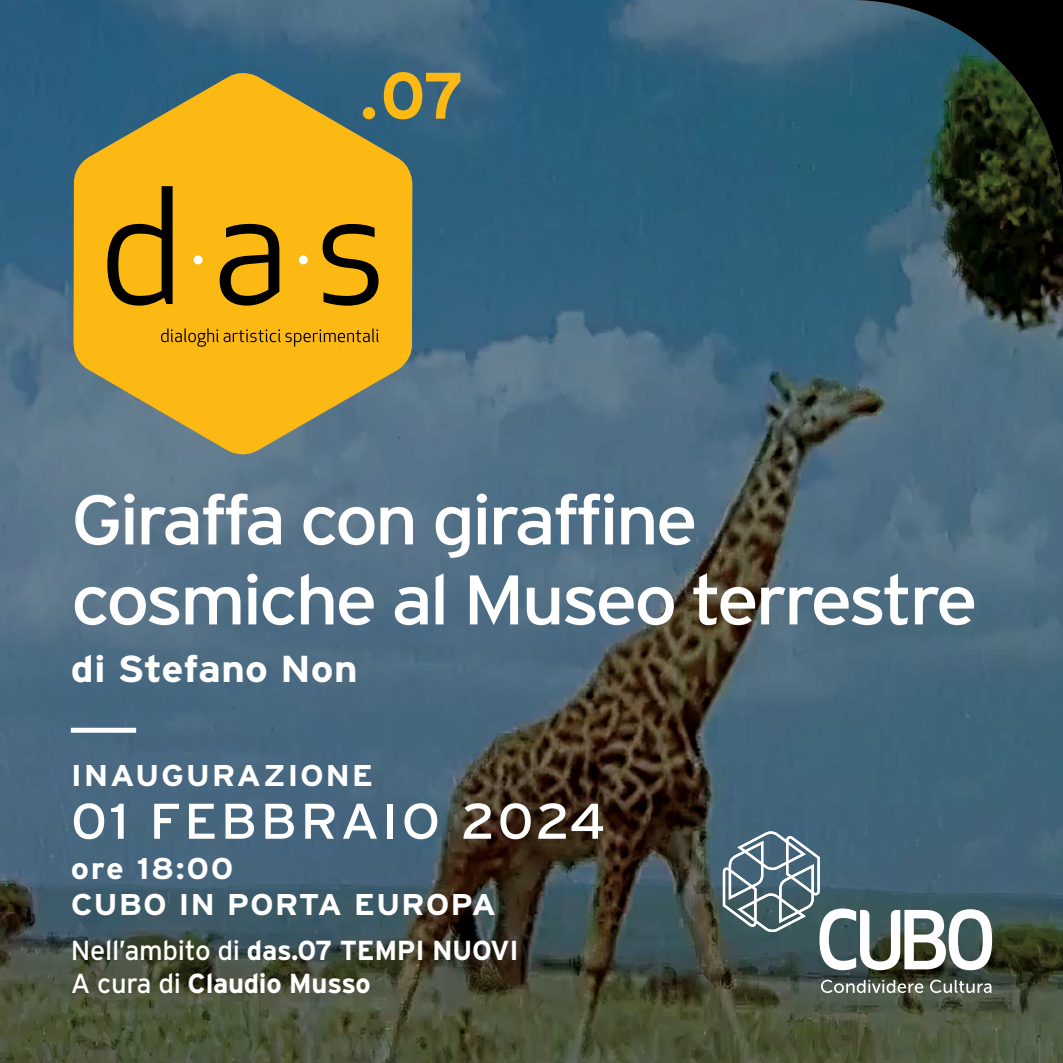
<style>
.page{position:relative;width:1063px;height:1063px;background:#fff}
.page>*{position:absolute;margin:0;border:0;box-sizing:border-box;transform-origin:0 0}
.t1{font:70px/80px "Interstate";letter-spacing:-.05em;color:#fff;scale:1.1 1}
.t2{font:700 65.5px "Interstate";color:#fdb913}
.t3{font:50px "Interstate";letter-spacing:.05em;color:#fff;scale:1.1 1}
.t4{font:700 37.5px "Interstate";color:#fff;scale:1.1 1}
.t5{font:700 30px/36px "Interstate";letter-spacing:.035em;color:#fff;scale:1.1 1}
.t6{font:700 27.5px/33px "Interstate";letter-spacing:-.01em;color:#fff}
.s1{font-weight:400}
</style>
<div class="page">
<img style="left:0;top:0;width:1063px;height:1063px">
<svg style="left:821px;top:980px;width:102px;height:13px"></svg>
<svg style="left:930px;top:980px;width:61px;height:13px"></svg>
<svg style="left:723px;top:831px;width:269px;height:139px"></svg>
<div style="left:71px;top:728px;width:65px;height:5px;background:#fff"></div>
<svg style="left:74px;top:68px;width:338px;height:391px;background:#c5a135"></svg>
<svg style="left:161px;top:328px;width:218px;height:19px;background:#d2990f"></svg>
<svg style="left:220px;top:224px;width:59px;height:82px;background:#8b660a"></svg>
<svg style="left:107px;top:186px;width:66px;height:120px;background:#a4780c"></svg>
<svg style="left:323px;top:224px;width:56px;height:82px;background:#9a710b"></svg>
<div style="left:194px;top:255px;width:9px;height:9px;background:#fff;border-radius:50%"></div>
<div style="left:299px;top:255px;width:9px;height:9px;background:#fff;border-radius:50%"></div>
<h2 class="t2" style="left:360px;top:59px;width:106px">.07</h2>
<h1 class="t1" style="left:71px;top:479px;width:826px">Giraffa con giraffine cosmiche al Museo terrestre</h1>
<h3 class="t4" style="left:71px;top:648px;width:262px">di Stefano Non</h3>
<p class="t5" style="left:71px;top:757px;width:277px">INAUGURAZIONE</p>
<h3 class="t3" style="left:71px;top:793px;width:488px">01 FEBBRAIO 2024</h3>
<p class="t5" style="left:71px;top:850px;width:388px">ore 18:00<br>CUBO IN PORTA EUROPA</p>
<p class="t6" style="left:71px;top:933px;width:450px"><span class="s1">Nell’ambito di</span> das.07 TEMPI NUOVI<br><span class="s1">A cura di</span> Claudio Musso</p>
</div>
